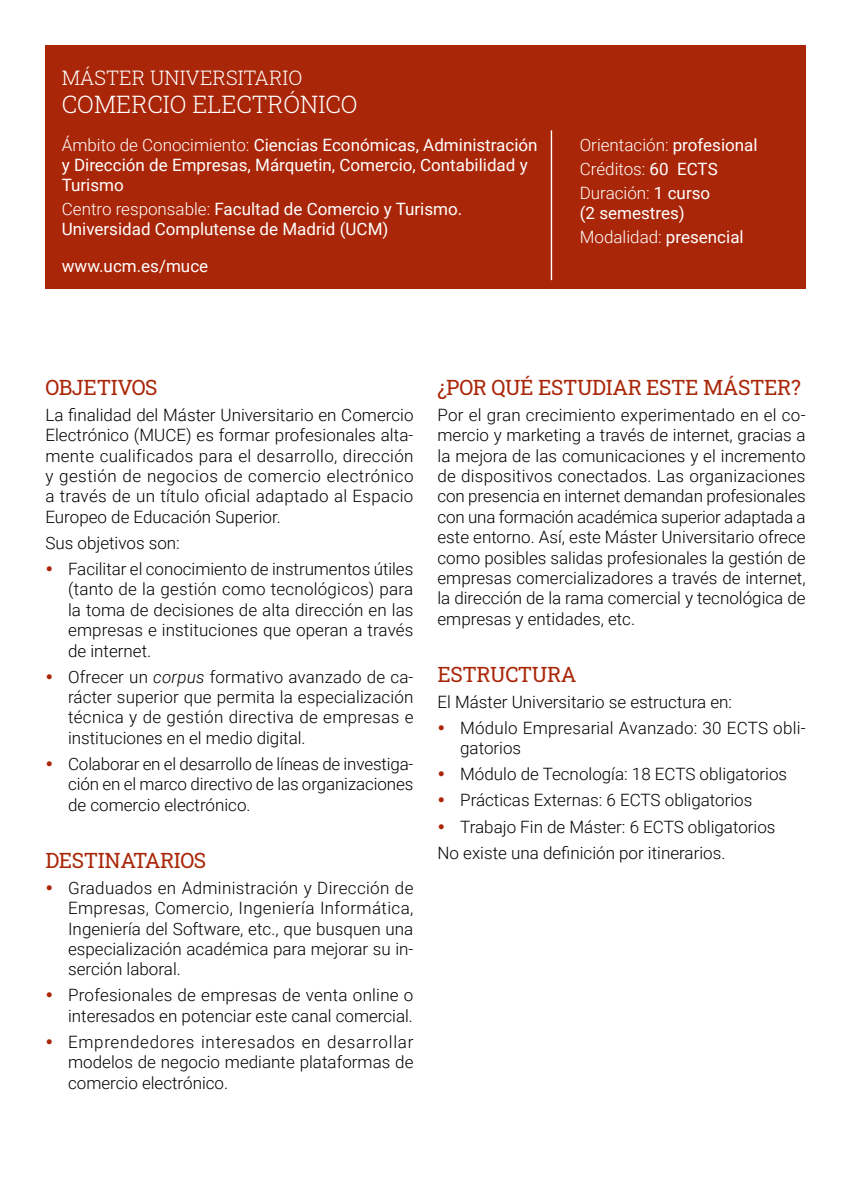
<style>
.page{position:relative;width:851px;height:1191px;background:#fff}
.page>*{position:absolute;margin:0;border:0;box-sizing:border-box;transform-origin:0 0}
.TÍTULO_1_BLANCO{font:300 24px "Roboto Slab";color:#fff}
.TÍTULO_1{font:21px "Roboto Slab";letter-spacing:-.02em;color:#aa2608}
.TÍTULO_2_BLANCO{font:300 20px "Roboto Slab";color:#fff}
.TEXTO{font:300 17px/20.4px "Roboto";color:#000;text-align:justify}
.t1{font:17px/20px "Roboto";color:#fff}
.t2{font:300 17px "Roboto";color:#fff}
.s1{font-weight:300}
.s2{font-weight:400}
.s3{font-style:italic}
</style>
<div class="page">
<div style="left:45px;top:45px;width:760px;height:244px;background:#aa2608"></div>
<hr style="left:550px;top:130px;width:2px;height:150px;background:#fff">
<p class="TÍTULO_2_BLANCO" style="left:62px;top:64px;width:242px">MÁSTER UNIVERSITARIO</p>
<p class="TÍTULO_1_BLANCO" style="left:62px;top:88px;width:297px">COMERCIO ELECTRÓNICO</p>
<p class="t1" style="left:62px;top:134px;width:477px"><span class="s1">Ámbito de Conocimiento:</span> Ciencias Económicas, Administración y Dirección de Empresas, Márquetin, Comercio, Contabilidad y<br>Turismo</p>
<p class="t1" style="left:62px;top:198px;width:402px"><span class="s1">Centro responsable:</span> Facultad de Comercio y Turismo.<br>Universidad Complutense de Madrid (UCM)</p>
<p class="t1" style="left:62px;top:255px;width:148px">www.ucm.es/muce</p>
<p class="t2" style="left:579px;top:133px;width:179px">Orientación: <span class="s2">profesional</span></p>
<p class="t2" style="left:579px;top:157px;width:139px">Créditos: <span class="s2">60 ECTS</span></p>
<p class="t1" style="left:579px;top:182px;width:132px"><span class="s1">Duración:</span> 1 curso (2 semestres)</p>
<p class="t2" style="left:579px;top:225px;width:165px">Modalidad: <span class="s2">presencial</span></p>
<p class="TÍTULO_1" style="left:45px;top:372px;width:114px">OBJETIVOS</p>
<p class="TEXTO" style="left:45px;top:404px;width:369px">La finalidad del Máster Universitario en Comercio Electrónico (MUCE) es formar profesionales alta&shy;mente cualificados para el desarrollo, dirección y gestión de negocios de comercio electrónico a través de un título oficial adaptado al Espacio Europeo de Educación Superior.</p>
<p class="TEXTO" style="left:45px;top:532px;width:136px">Sus objetivos son:</p>
<p class="TEXTO" style="left:68px;top:558px;width:347px">Facilitar el conocimiento de instrumentos útiles (tanto de la gestión como tecnológicos) para la toma de decisiones de alta dirección en las empresas e instituciones que operan a través de internet.</p>
<p class="TEXTO" style="left:68px;top:665px;width:347px">Ofrecer un <span class="s3">corpus</span> formativo avanzado de ca&shy;rácter superior que permita la especialización técnica y de gestión directiva de empresas e instituciones en el medio digital.</p>
<p class="TEXTO" style="left:68px;top:753px;width:347px">Colaborar en el desarrollo de líneas de investiga&shy;ción en el marco directivo de las organizaciones de comercio electrónico.</p>
<p class="TÍTULO_1" style="left:45px;top:845px;width:162px">DESTINATARIOS</p>
<p class="TEXTO" style="left:68px;top:877px;width:347px">Graduados en Administración y Dirección de Empresas, Comercio, Ingeniería Informática, Ingeniería del Software, etc., que busquen una especialización académica para mejorar su in&shy;serción laboral.</p>
<p class="TEXTO" style="left:68px;top:984px;width:347px">Profesionales de empresas de venta online o interesados en potenciar este canal comercial.</p>
<p class="TEXTO" style="left:68px;top:1031px;width:347px">Emprendedores interesados en desarrollar modelos de negocio mediante plataformas de comercio electrónico.</p>
<p class="TÍTULO_1" style="left:437px;top:372px;width:365px">¿POR QUÉ ESTUDIAR ESTE MÁSTER?</p>
<p class="TEXTO" style="left:437px;top:404px;width:369px">Por el gran crecimiento experimentado en el co&shy;mercio y marketing a través de internet, gracias a la mejora de las comunicaciones y el incremento de dispositivos conectados. Las organizaciones con presencia en internet demandan profesionales con una formación académica superior adaptada a este entorno. Así, este Máster Universitario ofrece como posibles salidas profesionales la gestión de empresas comercializadores a través de internet, la dirección de la rama comercial y tecnológica de empresas y entidades, etc.</p>
<p class="TÍTULO_1" style="left:437px;top:659px;width:141px">ESTRUCTURA</p>
<p class="TEXTO" style="left:437px;top:691px;width:296px">El Máster Universitario se estructura en:</p>
<p class="TEXTO" style="left:460px;top:717px;width:347px">Módulo Empresarial Avanzado: 30 ECTS obli&shy;gatorios</p>
<p class="TEXTO" style="left:460px;top:763px;width:328px">Módulo de Tecnología: 18 ECTS obligatorios</p>
<p class="TEXTO" style="left:460px;top:789px;width:294px">Prácticas Externas: 6 ECTS obligatorios</p>
<p class="TEXTO" style="left:460px;top:815px;width:317px">Trabajo Fin de Máster: 6 ECTS obligatorios</p>
<p class="TEXTO" style="left:437px;top:841px;width:289px">No existe una definición por itinerarios.</p>
</div>
